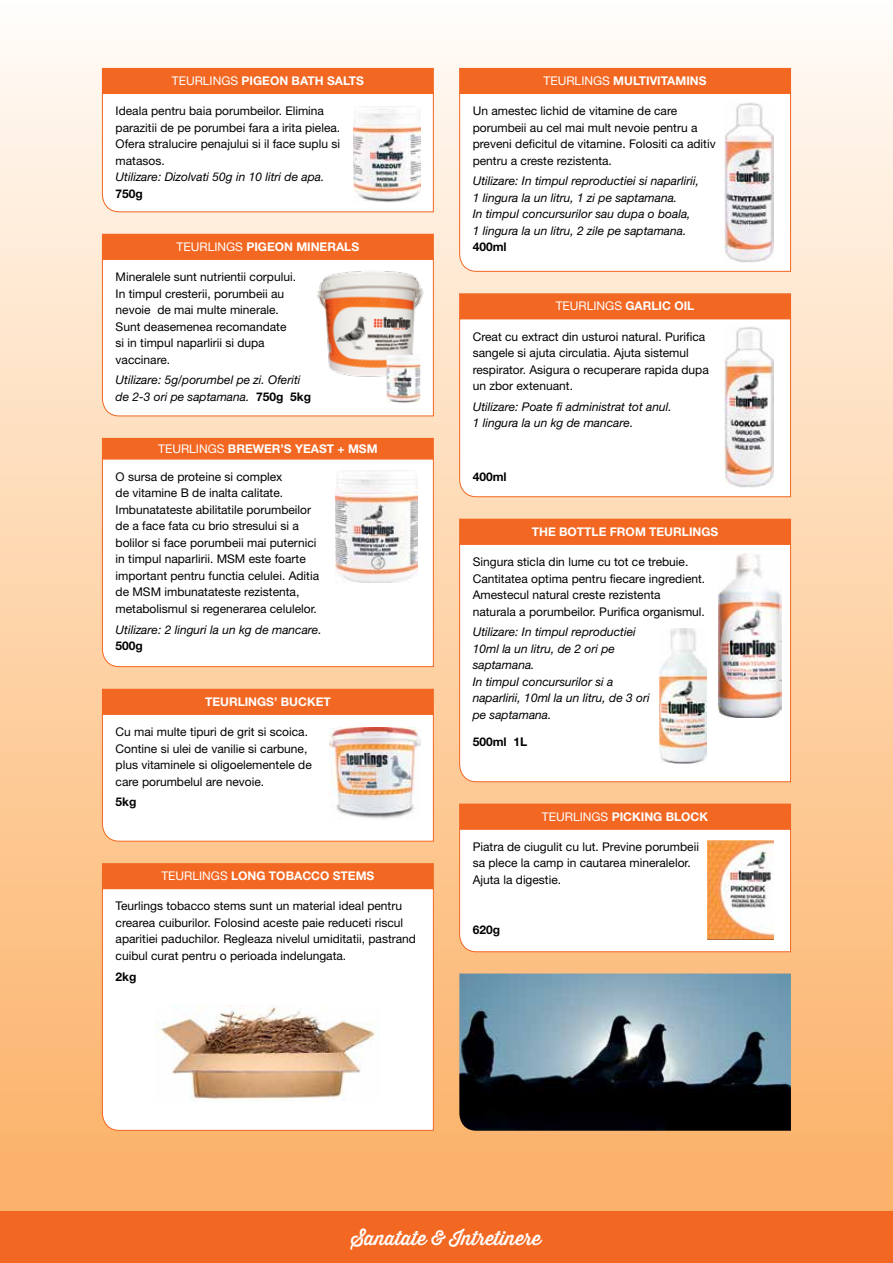
<style>
.page{position:relative;width:893px;height:1263px;background:#fff}
.page>*{position:absolute;margin:0;border:0;box-sizing:border-box;transform-origin:0 0}
.t1{font:19.5px "Thirsty Rough Reg One";color:#fff}
.t2{font:12px/16.5px "Helvetica Neue LT Std";color:#000}
.t3{font:italic 12px/16.5px "Helvetica Neue LT Std";color:#000}
.t4{font:700 12px "Helvetica Neue LT Std";color:#fff}
.t5{font:12px "Helvetica Neue LT Std";color:#fff}
.t6{font:700 12px "Helvetica Neue LT Std";color:#000}
.s1{font-weight:700}
.s2{font-weight:700;font-style:normal}
.s3{font-weight:400}
</style>
<div class="page">
<div style="left:0;top:0;width:893px;height:1246px;background:linear-gradient(to bottom,#fffbf6,#fbae60)"></div>
<div style="left:0;top:1212px;width:893px;height:51px;background:#f26722"></div>
<svg style="left:459px;top:94px;width:332px;height:178px"></svg>
<div style="left:460px;top:68px;width:330px;height:25px;background:#f26722"></div>
<div style="left:459px;top:68px;width:332px;height:26px;border:1px solid #f26722"></div>
<svg style="left:459px;top:319px;width:332px;height:178px"></svg>
<div style="left:460px;top:294px;width:330px;height:25px;background:#f26722"></div>
<div style="left:459px;top:293px;width:332px;height:26px;border:1px solid #f26722"></div>
<svg style="left:459px;top:544px;width:332px;height:238px"></svg>
<div style="left:460px;top:519px;width:330px;height:25px;background:#f26722"></div>
<img style="left:659px;top:629px;width:47px;height:134px">
<svg style="left:102px;top:889px;width:332px;height:242px"></svg>
<div style="left:102px;top:864px;width:331px;height:24px;background:#f26722"></div>
<div style="left:102px;top:863px;width:332px;height:26px;border:1px solid #f26722"></div>
<svg style="left:102px;top:714px;width:332px;height:128px"></svg>
<div style="left:102px;top:689px;width:331px;height:25px;background:#f26722"></div>
<img style="left:724px;top:102px;width:49px;height:161px">
<img style="left:724px;top:326px;width:49px;height:161px">
<img style="left:718px;top:553px;width:64px;height:164px">
<svg style="left:102px;top:94px;width:332px;height:119px"></svg>
<div style="left:102px;top:68px;width:331px;height:25px;background:#f26722"></div>
<div style="left:102px;top:68px;width:332px;height:26px;border:1px solid #f26722"></div>
<img style="left:353px;top:106px;width:68px;height:96px">
<svg style="left:102px;top:259px;width:332px;height:158px"></svg>
<div style="left:102px;top:234px;width:331px;height:25px;background:#f26722"></div>
<svg style="left:102px;top:459px;width:332px;height:208px"></svg>
<div style="left:102px;top:438px;width:331px;height:21px;background:#f26722"></div>
<img style="left:336px;top:471px;width:82px;height:112px">
<svg style="left:459px;top:829px;width:332px;height:123px"></svg>
<div style="left:460px;top:804px;width:330px;height:25px;background:#f26722"></div>
<img style="left:330px;top:728px;width:90px;height:91px">
<img style="left:311px;top:267px;width:116px;height:114px">
<img style="left:386px;top:355px;width:34px;height:48px">
<img style="left:708px;top:840px;width:65px;height:100px">
<img style="left:156px;top:1005px;width:224px;height:96px">
<img style="left:459px;top:973px;width:332px;height:158px">
<p class="t5" style="left:172px;top:74px;width:91px">TEURLINGS <span class="s1">PIGEO</span></p>
<p class="t4" style="left:279px;top:73px;width:21px">N BATH</p>
<p class="t4" style="left:327px;top:73px;width:9px">SALTS</p>
<p class="t2" style="left:116px;top:103px;width:226px">Ideala pentru baia porumbeilor. Elimina parazitii de pe porumbei fara a irita pielea.<br>Ofera stralucire penajului si il face suplu si matasos.</p>
<p class="t3" style="left:116px;top:168px;width:210px">Utilizare: Dizolvati 50g in 10 litri de apa.</p>
<p class="t6" style="left:116px;top:186px;width:29px">750G</p>
<p class="t5" style="left:177px;top:239px;width:91px">TEURLINGS <span class="s1">PIGEO</span></p>
<p class="t4" style="left:284px;top:239px;width:45px">N MINERALS</p>
<p class="t2" style="left:116px;top:268px;width:182px">Mineralele sunt nutrientii corpului.<br>In timpul cresterii, porumbeii au nevoie de mai multe minerale.<br>Sunt deasemenea recomandate si in timpul naparlirii si dupa vaccinare.</p>
<p class="t3" style="left:116px;top:372px;width:197px">Utilizare: 5g/porumbel pe zi. Oferiti de 2-3 ori pe saptamana. <span class="s2">750G 5KG</span></p>
<p class="t4" style="left:158px;top:441px;width:154px"><span class="s3">TEURLINGS</span> BREWER’S YEAST</p>
<p class="t4" style="left:337px;top:441px;width:42px">+ MSM</p>
<p class="t2" style="left:116px;top:468px;width:205px">O sursa de proteine si complex<br>de vitamine B de inalta calitate.<br>Imbunatateste abilitatile porumbeilor de a face fata cu brio stresului si a bolilor si face porumbeii mai puternici in timpul naparlirii. MSM este foarte important pentru functia celulei. Aditia de MSM imbunatateste rezistenta, metabolismul si regenerarea celulelor.</p>
<p class="t3" style="left:116px;top:621px;width:208px">Utilizare: 2 linguri la un kg de mancare.</p>
<p class="t6" style="left:116px;top:638px;width:29px">500G</p>
<p class="t4" style="left:205px;top:694px;width:17px">TEURL</p>
<p class="t4" style="left:245px;top:694px;width:54px">INGS’ BUCKET</p>
<p class="t2" style="left:116px;top:723px;width:198px">Cu mai multe tipuri de grit si scoica.<br>Contine si ulei de vanilie si carbune, plus vitaminele si oligoelementele de care porumbelul are nevoie.</p>
<p class="t6" style="left:116px;top:795px;width:22px">5KG</p>
<p class="t4" style="left:161px;top:868px;width:214px"><span class="s3">TEURLINGS</span> LONG TOBACCO STEMS</p>
<p class="t2" style="left:116px;top:898px;width:302px">Teurlings tobacco stems sunt un material ideal pentru crearea cuiburilor. Folosind aceste paie reduceti riscul aparitiei paduchilor. Regleaza nivelul umiditatii, pastrand cuibul curat pentru o perioada indelungata.</p>
<p class="t6" style="left:116px;top:969px;width:22px">2KG</p>
<p class="t4" style="left:544px;top:73px;width:127px"><span class="s3">TEURLINGS</span> MULTIVITAM</p>
<p class="t4" style="left:686px;top:73px;width:20px">INS</p>
<p class="t2" style="left:473px;top:103px;width:244px">Un amestec lichid de vitamine de care porumbeii au cel mai mult nevoie pentru a preveni deficitul de vitamine. Folositi ca aditiv pentru a creste rezistenta.</p>
<p class="t3" style="left:473px;top:173px;width:228px">Utilizare: In timpul reproductiei si naparlirii, 1 lingura la un litru, 1 zi pe saptamana.<br>In timpul concursurilor sau dupa o boala, 1 lingura la un litru, 2 zile pe saptamana.</p>
<p class="t6" style="left:473px;top:240px;width:35px">400ML</p>
<p class="t5" style="left:556px;top:299px;width:88px">TEURLINGS <span class="s1">GARL</span></p>
<p class="t4" style="left:659px;top:299px;width:33px">IC OIL</p>
<p class="t2" style="left:473px;top:328px;width:238px">Creat cu extract din usturoi natural. Purifica sangele si ajuta circulatia. Ajuta sistemul respirator. Asigura o recuperare rapida dupa un zbor extenuant.</p>
<p class="t3" style="left:473px;top:398px;width:200px">Utilizare: Poate fi administrat tot anul.<br>1 lingura la un kg de mancare.</p>
<p class="t6" style="left:473px;top:469px;width:35px">400ML</p>
<p class="t4" style="left:532px;top:524px;width:45px">THE BOTTLE</p>
<p class="t4" style="left:610px;top:524px;width:10px">FROM</p>
<p class="t4" style="left:649px;top:524px;width:17px">TEURL</p>
<p class="t4" style="left:689px;top:524px;width:22px">INGS</p>
<p class="t2" style="left:473px;top:553px;width:234px">Singura sticla din lume cu tot ce trebuie.<br>Cantitatea optima pentru fiecare ingredient.<br>Amestecul natural creste rezistenta naturala a porumbeilor. Purifica organismul.</p>
<p class="t3" style="left:473px;top:624px;width:178px">Utilizare: In timpul reproductiei<br>10ml la un litru, de 2 ori pe saptamana.<br>In timpul concursurilor si a naparlirii, 10ml la un litru, de 3 ori pe saptamana.</p>
<p class="t6" style="left:473px;top:734px;width:56px">500ML 1L</p>
<p class="t4" style="left:542px;top:809px;width:134px"><span class="s3">TEURLINGS</span> PICKING BLOCK</p>
<p class="t2" style="left:473px;top:838px;width:228px">Piatra de ciugulit cu lut. Previne porumbeii sa plece la camp in cautarea mineralelor.<br>Ajuta la digestie.</p>
<p class="t6" style="left:473px;top:923px;width:29px">620G</p>
<h1 class="t1" style="left:352px;top:1224px;width:191px">Sanatate &amp; Intretinere</h1>
</div>
